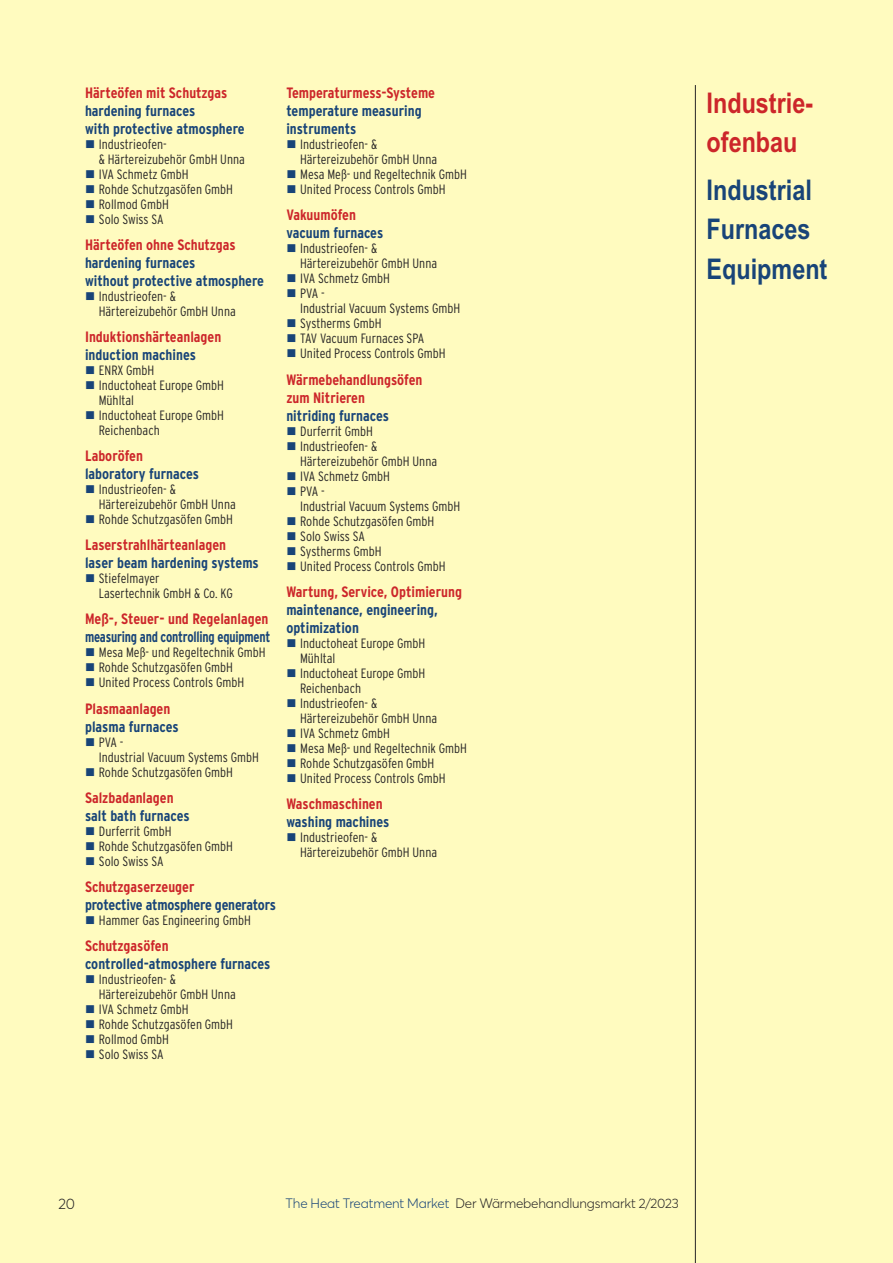
<style>
.page{position:relative;width:893px;height:1263px;background:#fffbbf}
.page>*{position:absolute;margin:0;border:0;box-sizing:border-box;transform-origin:0 0}
.t1{font:700 28.5px/39.3px "Arial Narrow";color:#184478}
.t2{font:700 28.5px/39.3px "Arial Narrow";color:#cc262a}
.t3{font:700 15px/18px "Interstate Condensed";color:#184478}
.t4{font:700 15px/18px "Interstate Condensed";color:#cc262a}
.t5{font:700 15px "Interstate Condensed";color:#184478;scale:.9 1}
.t6{font:300 15px "Averta PE";color:#272526}
.t7{font:300 13.5px/15px "Interstate Condensed";color:#272526}
.t8{font:300 13.5px "Averta PE";letter-spacing:-.01em;color:#272526}
.s1{color:#184478}
</style>
<div class="page">
<hr style="left:695px;top:85px;width:1px;height:1178px;background:#272526">
<p class="t4" style="left:85px;top:84px;width:144px">Härteöfen mit Schutzgas</p>
<p class="t3" style="left:85px;top:102px;width:161px">hardening furnaces<br>with protective atmosphere</p>
<p class="t7" style="left:99px;top:137px;width:148px;text-indent:-14px"><span class="s1">■</span> Industrieofen-<br>&amp; Härtereizubehör GmbH Unna</p>
<p class="t7" style="left:85px;top:167px;width:105px"><span class="s1">■</span> IVA Schmetz GmbH</p>
<p class="t7" style="left:85px;top:182px;width:150px"><span class="s1">■</span> Rohde Schutzgasöfen GmbH</p>
<p class="t7" style="left:85px;top:197px;width:85px"><span class="s1">■</span> Rollmod GmbH</p>
<p class="t7" style="left:85px;top:212px;width:80px"><span class="s1">■</span> Solo Swiss SA</p>
<p class="t4" style="left:85px;top:236px;width:152px">Härteöfen ohne Schutzgas</p>
<p class="t3" style="left:85px;top:254px;width:180px">hardening furnaces<br>without protective atmosphere</p>
<p class="t7" style="left:99px;top:289px;width:139px;text-indent:-14px"><span class="s1">■</span> Industrieofen- &amp;<br>Härtereizubehör GmbH Unna</p>
<p class="t4" style="left:85px;top:328px;width:138px">Induktionshärteanlagen</p>
<p class="t3" style="left:85px;top:346px;width:112px">induction machines</p>
<p class="t7" style="left:85px;top:363px;width:71px"><span class="s1">■</span> ENRX GmbH</p>
<p class="t7" style="left:99px;top:378px;width:127px;text-indent:-14px"><span class="s1">■</span> Inductoheat Europe GmbH<br>Mühltal</p>
<p class="t7" style="left:99px;top:408px;width:127px;text-indent:-14px"><span class="s1">■</span> Inductoheat Europe GmbH<br>Reichenbach</p>
<p class="t4" style="left:85px;top:447px;width:60px">Laboröfen</p>
<p class="t3" style="left:85px;top:465px;width:115px">laboratory furnaces</p>
<p class="t7" style="left:99px;top:482px;width:139px;text-indent:-14px"><span class="s1">■</span> Industrieofen- &amp;<br>Härtereizubehör GmbH Unna</p>
<p class="t7" style="left:85px;top:512px;width:150px"><span class="s1">■</span> Rohde Schutzgasöfen GmbH</p>
<p class="t4" style="left:85px;top:536px;width:143px">Laserstrahlhärteanlagen</p>
<p class="t3" style="left:85px;top:554px;width:175px">laser beam hardening systems</p>
<p class="t7" style="left:99px;top:571px;width:136px;text-indent:-14px"><span class="s1">■</span> Stiefelmayer<br>Lasertechnik GmbH &amp; Co. KG</p>
<p class="t4" style="left:85px;top:610px;width:185px">Meß-, Steuer- und Regelanlagen</p>
<p class="t5" style="left:85px;top:628px;width:208px">measuring and controlling equipment</p>
<p class="t7" style="left:85px;top:645px;width:182px"><span class="s1">■</span> Mesa Meß- und Regeltechnik GmbH</p>
<p class="t7" style="left:85px;top:660px;width:150px"><span class="s1">■</span> Rohde Schutzgasöfen GmbH</p>
<p class="t7" style="left:85px;top:675px;width:161px"><span class="s1">■</span> United Process Controls GmbH</p>
<p class="t4" style="left:85px;top:699px;width:87px">Plasmaanlagen</p>
<p class="t3" style="left:85px;top:717px;width:95px">plasma furnaces</p>
<p class="t7" style="left:99px;top:734px;width:162px;text-indent:-14px"><span class="s1">■</span> PVA -<br>Industrial Vacuum Systems GmbH</p>
<p class="t7" style="left:85px;top:764px;width:150px"><span class="s1">■</span> Rohde Schutzgasöfen GmbH</p>
<p class="t4" style="left:85px;top:789px;width:90px">Salzbadanlagen</p>
<p class="t3" style="left:85px;top:807px;width:106px">salt bath furnaces</p>
<p class="t7" style="left:85px;top:824px;width:88px"><span class="s1">■</span> Durferrit GmbH</p>
<p class="t7" style="left:85px;top:839px;width:150px"><span class="s1">■</span> Rohde Schutzgasöfen GmbH</p>
<p class="t7" style="left:85px;top:854px;width:80px"><span class="s1">■</span> Solo Swiss SA</p>
<p class="t4" style="left:85px;top:878px;width:111px">Schutzgaserzeuger</p>
<p class="t3" style="left:85px;top:896px;width:192px">protective atmosphere generators</p>
<p class="t7" style="left:85px;top:913px;width:167px"><span class="s1">■</span> Hammer Gas Engineering GmbH</p>
<p class="t4" style="left:85px;top:937px;width:85px">Schutzgasöfen</p>
<p class="t3" style="left:85px;top:955px;width:187px">controlled-atmosphere furnaces</p>
<p class="t7" style="left:99px;top:972px;width:139px;text-indent:-14px"><span class="s1">■</span> Industrieofen- &amp;<br>Härtereizubehör GmbH Unna</p>
<p class="t7" style="left:85px;top:1002px;width:105px"><span class="s1">■</span> IVA Schmetz GmbH</p>
<p class="t7" style="left:85px;top:1017px;width:150px"><span class="s1">■</span> Rohde Schutzgasöfen GmbH</p>
<p class="t7" style="left:85px;top:1032px;width:85px"><span class="s1">■</span> Rollmod GmbH</p>
<p class="t7" style="left:85px;top:1047px;width:80px"><span class="s1">■</span> Solo Swiss SA</p>
<p class="t4" style="left:286px;top:84px;width:150px">Temperaturmess-Systeme</p>
<p class="t3" style="left:286px;top:102px;width:137px">temperature measuring instruments</p>
<p class="t7" style="left:300px;top:137px;width:139px;text-indent:-14px"><span class="s1">■</span> Industrieofen- &amp;<br>Härtereizubehör GmbH Unna</p>
<p class="t7" style="left:286px;top:167px;width:182px"><span class="s1">■</span> Mesa Meß- und Regeltechnik GmbH</p>
<p class="t7" style="left:286px;top:182px;width:161px"><span class="s1">■</span> United Process Controls GmbH</p>
<p class="t4" style="left:286px;top:206px;width:71px">Vakuumöfen</p>
<p class="t3" style="left:286px;top:224px;width:98px">vacuum furnaces</p>
<p class="t7" style="left:300px;top:241px;width:139px;text-indent:-14px"><span class="s1">■</span> Industrieofen- &amp;<br>Härtereizubehör GmbH Unna</p>
<p class="t7" style="left:286px;top:271px;width:105px"><span class="s1">■</span> IVA Schmetz GmbH</p>
<p class="t7" style="left:300px;top:286px;width:162px;text-indent:-14px"><span class="s1">■</span> PVA -<br>Industrial Vacuum Systems GmbH</p>
<p class="t7" style="left:286px;top:316px;width:97px"><span class="s1">■</span> Systherms GmbH</p>
<p class="t7" style="left:286px;top:331px;width:139px"><span class="s1">■</span> TAV Vacuum Furnaces SPA</p>
<p class="t7" style="left:286px;top:346px;width:161px"><span class="s1">■</span> United Process Controls GmbH</p>
<p class="t4" style="left:286px;top:370px;width:138px">Wärmebehandlungsöfen zum Nitrieren</p>
<p class="t3" style="left:286px;top:406px;width:104px">nitriding furnaces</p>
<p class="t7" style="left:286px;top:423px;width:88px"><span class="s1">■</span> Durferrit GmbH</p>
<p class="t7" style="left:300px;top:438px;width:139px;text-indent:-14px"><span class="s1">■</span> Industrieofen- &amp;<br>Härtereizubehör GmbH Unna</p>
<p class="t7" style="left:286px;top:468px;width:105px"><span class="s1">■</span> IVA Schmetz GmbH</p>
<p class="t7" style="left:300px;top:483px;width:162px;text-indent:-14px"><span class="s1">■</span> PVA -<br>Industrial Vacuum Systems GmbH</p>
<p class="t7" style="left:286px;top:513px;width:150px"><span class="s1">■</span> Rohde Schutzgasöfen GmbH</p>
<p class="t7" style="left:286px;top:528px;width:80px"><span class="s1">■</span> Solo Swiss SA</p>
<p class="t7" style="left:286px;top:543px;width:97px"><span class="s1">■</span> Systherms GmbH</p>
<p class="t7" style="left:286px;top:558px;width:161px"><span class="s1">■</span> United Process Controls GmbH</p>
<p class="t4" style="left:286px;top:583px;width:177px">Wartung, Service, Optimierung</p>
<p class="t3" style="left:286px;top:601px;width:153px">maintenance, engineering, optimization</p>
<p class="t7" style="left:300px;top:636px;width:127px;text-indent:-14px"><span class="s1">■</span> Inductoheat Europe GmbH<br>Mühltal</p>
<p class="t7" style="left:300px;top:666px;width:127px;text-indent:-14px"><span class="s1">■</span> Inductoheat Europe GmbH<br>Reichenbach</p>
<p class="t7" style="left:300px;top:696px;width:139px;text-indent:-14px"><span class="s1">■</span> Industrieofen- &amp;<br>Härtereizubehör GmbH Unna</p>
<p class="t7" style="left:286px;top:726px;width:105px"><span class="s1">■</span> IVA Schmetz GmbH</p>
<p class="t7" style="left:286px;top:741px;width:182px"><span class="s1">■</span> Mesa Meß- und Regeltechnik GmbH</p>
<p class="t7" style="left:286px;top:756px;width:150px"><span class="s1">■</span> Rohde Schutzgasöfen GmbH</p>
<p class="t7" style="left:286px;top:771px;width:161px"><span class="s1">■</span> United Process Controls GmbH</p>
<p class="t4" style="left:286px;top:795px;width:98px">Waschmaschinen</p>
<p class="t3" style="left:286px;top:813px;width:105px">washing machines</p>
<p class="t7" style="left:300px;top:830px;width:139px;text-indent:-14px"><span class="s1">■</span> Industrieofen- &amp;<br>Härtereizubehör GmbH Unna</p>
<h1 class="t2" style="left:707px;top:84px;width:108px">Industrie&shy;ofenbau</h1>
<h1 class="t1" style="left:707px;top:171px;width:122px">Industrial<br>Furnaces<br>Equipment</h1>
<p class="t6" style="left:58px;top:1198px;width:18px">20</p>
<p class="t8" style="left:286px;top:1198px;width:395px"><span class="s1">The Heat Treatment Market</span> Der Wärmebehandlungsmarkt 2/2023</p>
</div>
